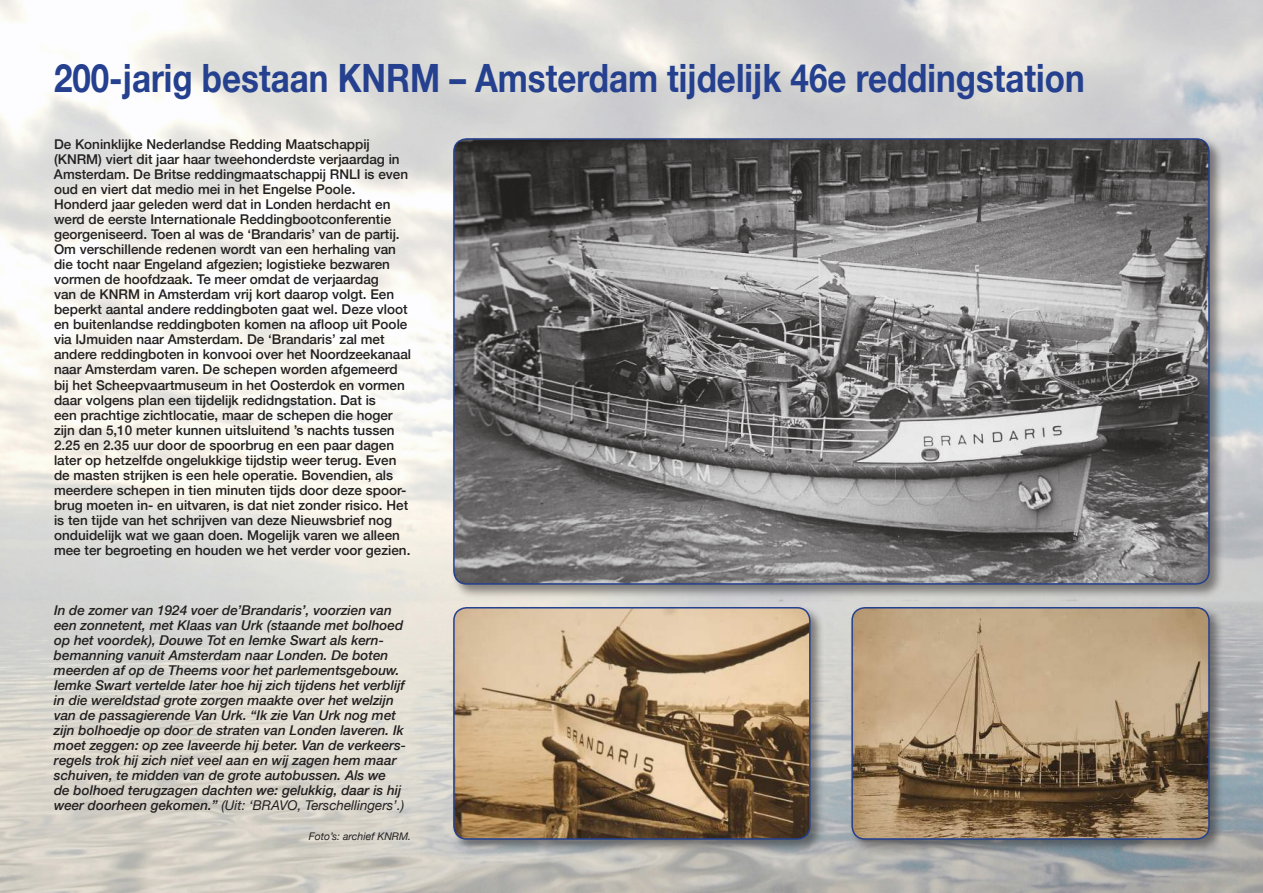
<style>
.page{position:relative;width:1263px;height:893px;background:#fff}
.page>*{position:absolute;margin:0;border:0;box-sizing:border-box;transform-origin:0 0}
.t1{font:700 39px "Helvetica Neue";color:#24408e;scale:.85 1}
.t2{font:500 13.5px/15px "Helvetica Neue";color:#221f1f}
.t3{font:italic 500 13.5px/15px "Helvetica Neue";color:#221f1f}
.t4{font:italic 10.5px "Helvetica Neue";color:#221f1f}
.s1{font-weight:400}
</style>
<div class="page">
<div style="left:451px;top:136px;width:773px;height:463px;background:#221f1f;opacity:.5"></div>
<img style="left:454px;top:139px;width:755px;height:445px">
<div style="left:453px;top:138px;width:757px;height:447px;border:2px solid #24408e;border-radius:13px"></div>
<div style="left:849px;top:605px;width:375px;height:249px;background:#221f1f;opacity:.5"></div>
<img style="left:852px;top:608px;width:357px;height:231px">
<div style="left:851px;top:607px;width:359px;height:233px;border:2px solid #24408e;border-radius:13px"></div>
<div style="left:451px;top:605px;width:374px;height:249px;background:#221f1f;opacity:.5"></div>
<img style="left:454px;top:608px;width:356px;height:231px">
<div style="left:453px;top:607px;width:357px;height:233px;border:2px solid #24408e;border-radius:13px"></div>
<h1 class="t1" style="left:54px;top:64px;width:1214px">200-jarig bestaan KNRM – Amsterdam tijdelijk 46e reddingstation</h1>
<p class="t2" style="left:54px;top:138px;width:359px">De Koninklijke Nederlandse Redding Maatschappij (KNRM) viert dit jaar haar tweehonderdste verjaardag in Amsterdam. De Britse reddingmaatschappij RNLI is even oud en viert dat medio mei in het Engelse Poole.<br>Honderd jaar geleden werd dat in Londen herdacht en werd de eerste Internationale Reddingbootconferentie georgeniseerd. Toen al was de ‘Brandaris’ van de partij.<br>Om verschillende redenen wordt van een herhaling van die tocht naar Engeland afgezien; logistieke bezwaren vormen de hoofdzaak. Te meer omdat de verjaardag<br>van de KNRM in Amsterdam vrij kort daarop volgt. Een beperkt aantal andere reddingboten gaat wel. Deze vloot en buitenlandse reddingboten komen na a昀氀oop uit Poole via IJmuiden naar Amsterdam. De ‘Brandaris’ zal met andere reddingboten in konvooi over het Noordzeekanaal naar Amsterdam varen. De schepen worden afgemeerd bij het Scheepvaartmuseum in het Oosterdok en vormen daar volgens plan een tijdelijk redidngstation. Dat is<br>een prachtige zichtlocatie, maar de schepen die hoger zijn dan 5,10 meter kunnen uitsluitend ’s nachts tussen 2.25 en 2.35 uur door de spoorbrug en een paar dagen later op hetzelfde ongelukkige tijdstip weer terug. Even de masten strijken is een hele operatie. Bovendien, als meerdere schepen in tien minuten tijds door deze spoor&shy;brug moeten in- en uitvaren, is dat niet zonder risico. Het is ten tijde van het schrijven van deze Nieuwsbrief nog onduidelijk wat we gaan doen. Mogelijk varen we alleen mee ter begroeting en houden we het verder voor gezien.</p>
<p class="t3" style="left:54px;top:603px;width:354px">In de zomer van 1924 voer de’Brandaris’, voorzien van een zonnetent, met Klaas van Urk (staande met bolhoed op het voordek), Douwe Tot en Iemke Swart als kern&shy;bemanning vanuit Amsterdam naar Londen. De boten meerden af op de Theems voor het parlementsgebouw.<br>Iemke Swart vertelde later hoe hij zich tijdens het verblijf in die wereldstad grote zorgen maakte over het welzijn van de passagierende Van Urk. “Ik zie Van Urk nog met zijn bolhoedje op door de straten van Londen laveren. Ik moet zeggen: op zee laveerde hij beter. Van de verkeers&shy;regels trok hij zich niet veel aan en wij zagen hem maar schuiven, te midden van de grote autobussen. Als we<br>de bolhoed terugzagen dachten we: gelukkig, daar is hij weer doorheen gekomen.” <span class="s1">(Uit: ‘BRAVO, Terschellingers’.)</span></p>
<p class="t4" style="left:309px;top:832px;width:104px">Foto’s: archief KNRM.</p>
</div>
